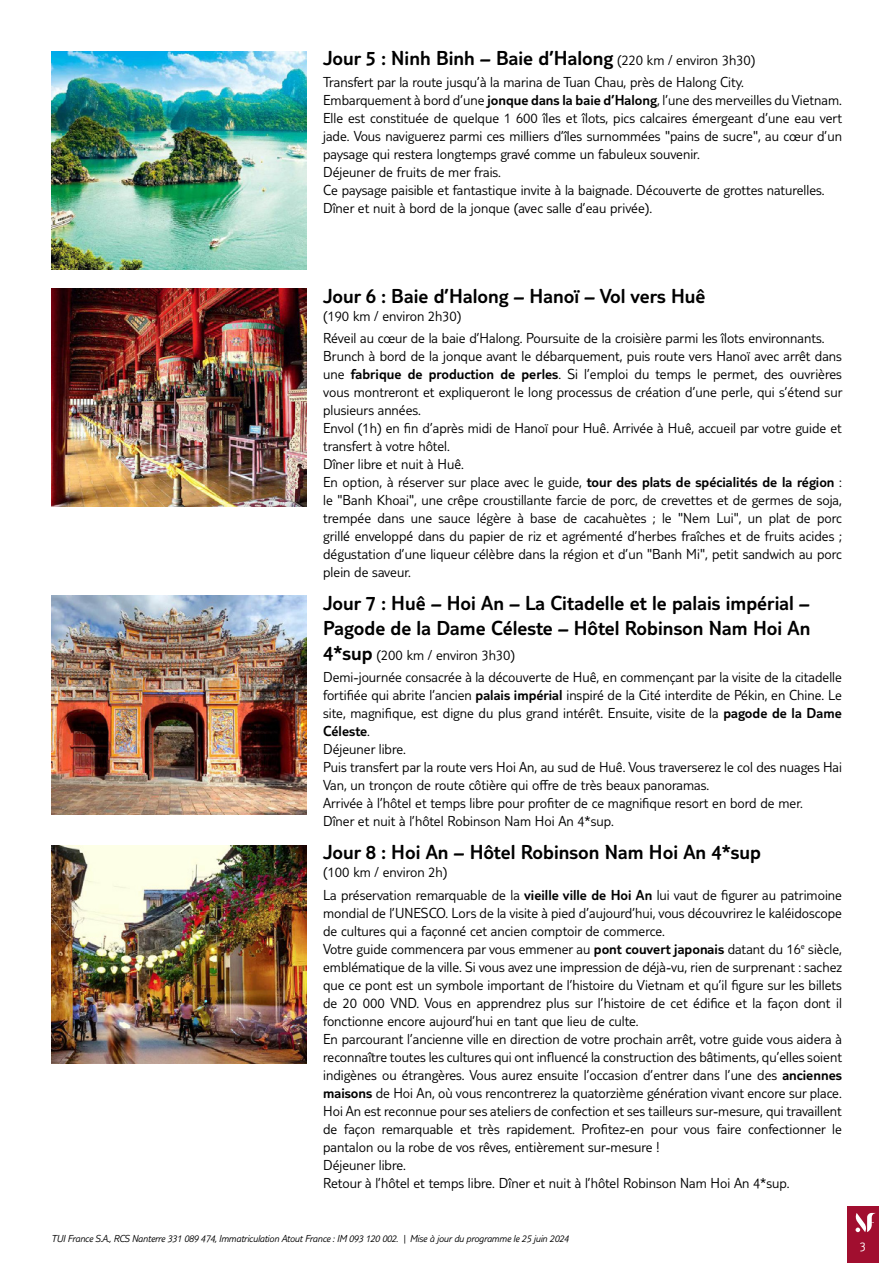
<style>
.page{position:relative;width:893px;height:1263px;background:#fff}
.page>*{position:absolute;margin:0;border:0;box-sizing:border-box;transform-origin:0 0}
.t1{font:300 21px/25.2px "TUI Type";color:#000}
.t2{font:300 15px/18px "TUI Type";color:#000}
.t3{font:300 13.5px "TUI Type";color:#fff}
.t4{font:italic 300 10.5px "TUI Type";letter-spacing:-.02em;color:#000}
.s1{font-size:15px}
.s2{font-style:inherit}
.s3{font-size:21px}
</style>
<div class="page">
<div style="left:847px;top:1206px;width:32px;height:57px;background:#a10e2f"></div>
<svg style="left:855px;top:1213px;width:21px;height:19px"></svg>
<img style="left:51px;top:51px;width:255px;height:219px">
<img style="left:51px;top:288px;width:255px;height:219px">
<img style="left:51px;top:595px;width:255px;height:219px">
<img style="left:51px;top:845px;width:255px;height:219px">
<h1 class="t1" style="left:323px;top:45px;width:434px">Jour 5 : Ninh Binh – Baie d’Halong <span class="s1">(220 km / environ 3h30)</span></h1>
<p class="t2" style="left:323px;top:73px;width:520px">Transfert par la route jusqu’à la marina de Tuan Chau, près de Halong City.<br>Embarquement à bord d’une <span class="s2">jonque dans la baie d’Halong</span>, l’une des merveilles du Vietnam.<br>Elle est constituée de quelque 1 600 îles et îlots, pics calcaires émergeant d’une eau vert jade. Vous naviguerez parmi ces milliers d’îles surnommées "pains de sucre", au cœur d’un paysage qui restera longtemps gravé comme un fabuleux souvenir.<br>Déjeuner de fruits de mer frais.<br>Ce paysage paisible et fantastique invite à la baignade. Découverte de grottes naturelles.<br>Dîner et nuit à bord de la jonque (avec salle d’eau privée).</p>
<h1 class="t1" style="left:323px;top:283px;width:384px">Jour 6 : Baie d’Halong – Hanoï – Vol vers Huê</h1>
<p class="t2" style="left:323px;top:304px;width:503px;line-height:22.2px">(190 km / environ 2h30)<br>Réveil au cœur de la baie d’Halong. Poursuite de la croisière parmi les îlots environnants.</p>
<p class="t2" style="left:323px;top:346px;width:521px">Brunch à bord de la jonque avant le débarquement, puis route vers Hanoï avec arrêt dans une <span class="s2">fabrique de production de perles</span>. Si l’emploi du temps le permet, des ouvrières vous montreront et expliqueront le long processus de création d’une perle, qui s’étend sur plusieurs années.<br>Envol (1h) en fin d’après midi de Hanoï pour Huê. Arrivée à Huê, accueil par votre guide et transfert à votre hôtel.<br>Dîner libre et nuit à Huê.<br>En option, à réserver sur place avec le guide, <span class="s2">tour des plats de spécialités de la région</span> : le "Banh Khoai", une crêpe croustillante farcie de porc, de crevettes et de germes de soja, trempée dans une sauce légère à base de cacahuètes ; le "Nem Lui", un plat de porc grillé enveloppé dans du papier de riz et agrémenté d’herbes fraîches et de fruits acides ; dégustation d’une liqueur célèbre dans la région et d’un "Banh Mi", petit sandwich au porc plein de saveur.</p>
<h1 class="t1" style="left:323px;top:590px;width:489px">Jour 7 : Huê – Hoi An – La Citadelle et le palais impérial –<br>Pagode de la Dame Céleste – Hôtel Robinson Nam Hoi An</h1>
<p class="t2" style="left:323px;top:644px;width:520px;line-height:22.2px"><span class="s3">4*sup</span> (200 km / environ 3h30)<br>Demi-journée consacrée à la découverte de Huê, en commençant par la visite de la citadelle</p>
<p class="t2" style="left:323px;top:686px;width:520px">fortifiée qui abrite l’ancien <span class="s2">palais impérial</span> inspiré de la Cité interdite de Pékin, en Chine. Le site, magnifique, est digne du plus grand intérêt. Ensuite, visite de la <span class="s2">pagode de la Dame Céleste</span>.<br>Déjeuner libre.<br>Puis transfert par la route vers Hoi An, au sud de Huê. Vous traverserez le col des nuages Hai Van, un tronçon de route côtière qui offre de très beaux panoramas.<br>Arrivée à l’hôtel et temps libre pour profiter de ce magnifique resort en bord de mer.<br>Dîner et nuit à l’hôtel Robinson Nam Hoi An 4*sup.</p>
<h1 class="t1" style="left:323px;top:839px;width:439px">Jour 8 : Hoi An – Hôtel Robinson Nam Hoi An 4*sup</h1>
<p class="t2" style="left:323px;top:861px;width:520px;line-height:22.2px">(100 km / environ 2h)<br>La préservation remarquable de la <span class="s2">vieille ville de Hoi An</span> lui vaut de figurer au patrimoine</p>
<p class="t2" style="left:323px;top:903px;width:520px">mondial de l’UNESCO. Lors de la visite à pied d’aujourd’hui, vous découvrirez le kaléidoscope de cultures qui a façonné cet ancien comptoir de commerce.<br>Votre guide commencera par vous emmener au <span class="s2">pont couvert japonais</span> datant du 16<sup>e</sup> siècle, emblématique de la ville. Si vous avez une impression de déjà-vu, rien de surprenant : sachez que ce pont est un symbole important de l’histoire du Vietnam et qu’il figure sur les billets de 20 000 VND. Vous en apprendrez plus sur l’histoire de cet édifice et la façon dont il fonctionne encore aujourd’hui en tant que lieu de culte.<br>En parcourant l’ancienne ville en direction de votre prochain arrêt, votre guide vous aidera à reconnaître toutes les cultures qui ont influencé la construction des bâtiments, qu’elles soient indigènes ou étrangères. Vous aurez ensuite l’occasion d’entrer dans l’une des <span class="s2">anciennes maisons</span> de Hoi An, où vous rencontrerez la quatorzième génération vivant encore sur place.<br>Hoi An est reconnue pour ses ateliers de confection et ses tailleurs sur-mesure, qui travaillent de façon remarquable et très rapidement. Profitez-en pour vous faire confectionner le pantalon ou la robe de vos rêves, entièrement sur-mesure !<br>Déjeuner libre.<br>Retour à l’hôtel et temps libre. Dîner et nuit à l’hôtel Robinson Nam Hoi An 4*sup.</p>
<p class="t4" style="left:51px;top:1232px;width:519px">TUI France S.A., RCS Nanterre 331 089 474, Immatriculation Atout France : IM 093 120 002. | Mise à jour du programme le 25 juin 2024</p>
<p class="t3" style="left:860px;top:1239px;width:8px">3</p>
</div>
